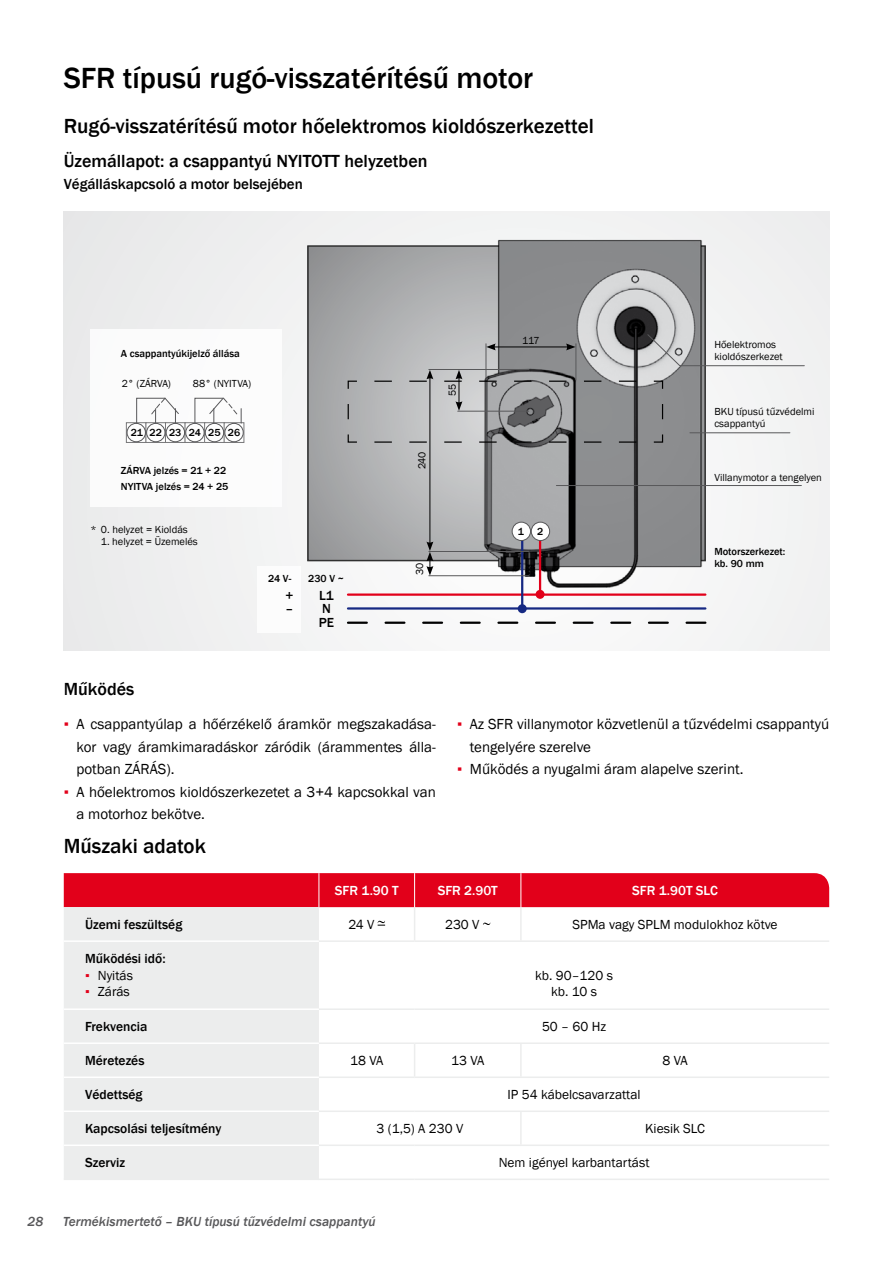
<style>
.page{position:relative;width:893px;height:1263px;background:#fff}
.page>*{position:absolute;margin:0;border:0;box-sizing:border-box;transform-origin:0 0}
.t1{font:500 30px "Franklin Gothic";color:#000}
.t2{font:500 21px "Franklin Gothic";color:#000}
.t3{font:500 18px "Franklin Gothic";color:#000}
.t4{font:15px/22.5px "Franklin Gothic";color:#000}
.t5{font:500 15px "Franklin Gothic";color:#000}
.t6{font:13.5px/16.5px "Franklin Gothic";color:#000;text-align:center}
.t7{font:500 13.5px "Franklin Gothic";color:#000}
.t8{font:italic 500 13.5px "Franklin Gothic";color:#58585a}
.t9{font:500 13.5px "Franklin Gothic";color:#fff}
.t10{font:10.5px/12px "Franklin Gothic";color:#000}
.t11{font:500 10.5px/15.1px "Franklin Gothic";color:#000}
.s1{color:#e2001a}
</style>
<div class="page">
<div style="left:64px;top:212px;width:765px;height:439px;background:#f1f1f2"></div>
<svg style="left:307px;top:245px;width:155px;height:317px"></svg>
<img style="left:462px;top:239px;width:245px;height:366px">
<div style="left:64px;top:873px;width:765px;height:34px;background:#e2001a"></div>
<div style="left:64px;top:907px;width:255px;height:271px;background:#eceded"></div>
<hr style="left:319px;top:1008px;width:96px;height:2px;background:#eceded">
<hr style="left:415px;top:1008px;width:106px;height:2px;background:#eceded">
<hr style="left:521px;top:1008px;width:308px;height:2px;background:#eceded">
<hr style="left:319px;top:1178px;width:96px;height:2px;background:#eceded">
<hr style="left:415px;top:1178px;width:106px;height:2px;background:#eceded">
<hr style="left:521px;top:1178px;width:308px;height:2px;background:#eceded">
<hr style="left:414px;top:873px;width:1px;height:34px;background:#fff">
<hr style="left:520px;top:873px;width:1px;height:34px;background:#fff">
<hr style="left:64px;top:940px;width:255px;height:2px;background:#fff">
<hr style="left:64px;top:1008px;width:255px;height:2px;background:#fff">
<hr style="left:64px;top:1042px;width:255px;height:2px;background:#fff">
<hr style="left:64px;top:1076px;width:255px;height:2px;background:#fff">
<hr style="left:64px;top:1110px;width:255px;height:2px;background:#fff">
<hr style="left:64px;top:1144px;width:255px;height:2px;background:#fff">
<hr style="left:319px;top:873px;width:1px;height:34px;background:#fff">
<hr style="left:319px;top:940px;width:96px;height:2px;background:#eceded">
<hr style="left:415px;top:940px;width:106px;height:2px;background:#eceded">
<hr style="left:521px;top:940px;width:308px;height:2px;background:#eceded">
<hr style="left:319px;top:1042px;width:96px;height:2px;background:#eceded">
<hr style="left:415px;top:1042px;width:106px;height:2px;background:#eceded">
<hr style="left:521px;top:1042px;width:308px;height:2px;background:#eceded">
<hr style="left:319px;top:1076px;width:96px;height:2px;background:#eceded">
<hr style="left:415px;top:1076px;width:106px;height:2px;background:#eceded">
<hr style="left:521px;top:1076px;width:308px;height:2px;background:#eceded">
<hr style="left:319px;top:1110px;width:96px;height:2px;background:#eceded">
<hr style="left:415px;top:1110px;width:106px;height:2px;background:#eceded">
<hr style="left:521px;top:1110px;width:308px;height:2px;background:#eceded">
<hr style="left:319px;top:1144px;width:96px;height:2px;background:#eceded">
<hr style="left:415px;top:1144px;width:106px;height:2px;background:#eceded">
<hr style="left:521px;top:1144px;width:308px;height:2px;background:#eceded">
<hr style="left:414px;top:907px;width:1px;height:33px;background:#eceded">
<hr style="left:520px;top:907px;width:2px;height:33px;background:#eceded">
<hr style="left:414px;top:1044px;width:1px;height:32px;background:#eceded">
<hr style="left:520px;top:1044px;width:2px;height:32px;background:#eceded">
<hr style="left:520px;top:1112px;width:2px;height:32px;background:#eceded">
<hr style="left:64px;top:1178px;width:255px;height:2px;background:#eceded">
<svg style="left:378px;top:921px;width:7px;height:5px"></svg>
<div style="left:90px;top:330px;width:192px;height:177px;background:#fff"></div>
<svg style="left:126px;top:397px;width:119px;height:46px"></svg>
<div style="left:257px;top:567px;width:44px;height:66px;background:#fff"></div>
<hr style="left:539px;top:536px;width:2px;height:58px;background:#e2001a">
<div style="left:536px;top:590px;width:9px;height:9px;background:#e2001a;border-radius:50%"></div>
<hr style="left:348px;top:593px;width:357px;height:3px;background:#e2001a">
<hr style="left:348px;top:607px;width:357px;height:3px;background:#162983">
<svg style="left:348px;top:622px;width:357px;height:2px"></svg>
<hr style="left:521px;top:536px;width:2px;height:73px;background:#162983">
<div style="left:518px;top:604px;width:9px;height:9px;background:#162983;border-radius:50%"></div>
<div style="left:531px;top:522px;width:19px;height:18px;background:#fff;border-radius:50%"></div>
<div style="left:531px;top:522px;width:19px;height:19px;border:1px solid #58585a;border-radius:50%"></div>
<div style="left:512px;top:522px;width:18px;height:18px;background:#fff;border-radius:50%"></div>
<div style="left:512px;top:522px;width:19px;height:19px;border:1px solid #58585a;border-radius:50%"></div>
<hr style="left:556px;top:485px;width:245px;height:1px;background:#58585a">
<hr style="left:429px;top:575px;width:100px;height:1px;background:#58585a">
<hr style="left:429px;top:551px;width:100px;height:1px;background:#58585a">
<hr style="left:430px;top:377px;width:1px;height:167px;background:#000">
<svg style="left:426px;top:541px;width:7px;height:34px"></svg>
<svg style="left:347px;top:334px;width:458px;height:109px"></svg>
<h1 class="t1" style="left:64px;top:59px;width:471px">SFR típusú rugó-visszatérítésű motor</h1>
<h2 class="t2" style="left:64px;top:113px;width:532px">Rugó-visszatérítésű motor hőelektromos kioldószerkezettel</h2>
<p class="t3" style="left:64px;top:149px;width:365px">Üzemállapot: a csappantyú NYITOTT helyzetben</p>
<p class="t5" style="left:64px;top:175px;width:241px">Végálláskapcsoló a motor belsejében</p>
<p class="t11" style="left:121px;top:346px;width:121px">A csappantyúkijelző állása</p>
<p class="t10" style="left:122px;top:378px;width:51px">2° (ZÁRVA)</p>
<p class="t10" style="left:193px;top:378px;width:60px">88° (NYITVA)</p>
<p class="t11" style="left:131px;top:425px;width:111px">21 22 23 24 25 26</p>
<p class="t11" style="left:121px;top:463px;width:109px">ZÁRVA jelzés = 21 + 22<br>NYITVA jelzés = 24 + 25</p>
<p class="t10" style="left:90px;top:523px;width:99px">* 0. helyzet = Kioldás</p>
<p class="t10" style="left:101px;top:535px;width:98px">1. helyzet = Üzemelés</p>
<p class="t11" style="left:268px;top:571px;width:24px">24 V-</p>
<p class="t11" style="left:308px;top:571px;width:37px">230 V ~</p>
<p class="t7" style="left:285px;top:600px;width:47px">– N</p>
<p class="t7" style="left:285px;top:587px;width:9px">+</p>
<p class="t7" style="left:319px;top:587px;width:16px">L1</p>
<p class="t7" style="left:319px;top:614px;width:17px">PE</p>
<p class="t10" style="left:416px;top:469px;width:20px;rotate:-90deg">240</p>
<p class="t10" style="left:446px;top:396px;width:14px;rotate:-90deg">55</p>
<p class="t10" style="left:414px;top:575px;width:14px;rotate:-90deg">30</p>
<p class="t10" style="left:522px;top:334px;width:19px">117</p>
<p class="t11" style="left:518px;top:524px;width:27px">1 2</p>
<p class="t10" style="left:714px;top:338px;width:70px">Hőelektromos kioldószerkezet</p>
<p class="t10" style="left:714px;top:406px;width:102px">BKU típusú tűzvédelmi csappantyú</p>
<p class="t10" style="left:714px;top:471px;width:109px">Villanymotor a tengelyen</p>
<p class="t11" style="left:714px;top:545px;width:73px;line-height:12px">Motorszerkezet: kb. 90 mm</p>
<p class="t3" style="left:64px;top:678px;width:72px">Működés</p>
<p class="t4" style="left:77px;top:713px;width:361px;text-align:justify;text-indent:-13px"><span class="s1">▪</span> A csappantyúlap a hőérzékelő áramkör megszakadása&shy;kor vagy áramkimaradáskor záródik (árammentes álla&shy;potban ZÁRÁS).</p>
<p class="t4" style="left:77px;top:781px;width:361px;text-indent:-13px"><span class="s1">▪</span> A hőelektromos kioldószerkezetet a 3+4 kapcsokkal van a motorhoz bekötve.</p>
<h2 class="t2" style="left:64px;top:833px;width:144px">Műszaki adatok</h2>
<p class="t4" style="left:470px;top:713px;width:361px;text-indent:-13px"><span class="s1">▪</span> Az SFR villanymotor közvetlenül a tűzvédelmi csappantyú tengelyére szerelve</p>
<p class="t4" style="left:457px;top:758px;width:288px"><span class="s1">▪</span> Működés a nyugalmi áram alapelve szerint.</p>
<p class="t9" style="left:335px;top:882px;width:65px">SFR 1.90 T</p>
<p class="t9" style="left:438px;top:882px;width:62px">SFR 2.90T</p>
<p class="t9" style="left:632px;top:882px;width:87px">SFR 1.90T SLC</p>
<p class="t7" style="left:85px;top:916px;width:99px">Üzemi feszültség</p>
<p class="t6" style="left:348px;top:916px;width:27px">24 V</p>
<p class="t6" style="left:445px;top:916px;width:36px">230 V</p>
<p class="t6" style="left:572px;top:916px;width:207px">SPMa vagy SPLM modulokhoz kötve</p>
<p class="t7" style="left:85px;top:950px;width:82px">Működési idő:</p>
<p class="t6" style="left:85px;top:967px;width:49px"><span class="s1">▪</span> Nyitás</p>
<p class="t6" style="left:85px;top:984px;width:46px"><span class="s1">▪</span> Zárás</p>
<p class="t6" style="left:535px;top:967px;width:79px">kb. 90–120 s kb. 10 s</p>
<p class="t7" style="left:85px;top:1018px;width:64px">Frekvencia</p>
<p class="t6" style="left:542px;top:1018px;width:66px">50 – 60 Hz</p>
<p class="t7" style="left:85px;top:1052px;width:61px">Méretezés</p>
<p class="t6" style="left:350px;top:1052px;width:35px">18 VA</p>
<p class="t6" style="left:451px;top:1052px;width:35px">13 VA</p>
<p class="t6" style="left:662px;top:1052px;width:27px">8 VA</p>
<p class="t7" style="left:85px;top:1086px;width:59px">Védettség</p>
<p class="t6" style="left:507px;top:1086px;width:135px">IP 54 kábelcsavarzattal</p>
<p class="t7" style="left:85px;top:1120px;width:138px">Kapcsolási teljesítmény</p>
<p class="t6" style="left:377px;top:1120px;width:88px">3 (1,5) A 230 V</p>
<p class="t6" style="left:645px;top:1120px;width:61px">Kiesik SLC</p>
<p class="t7" style="left:85px;top:1154px;width:42px">Szerviz</p>
<p class="t6" style="left:499px;top:1154px;width:152px">Nem igényel karbantartást</p>
<p class="t8" style="left:27px;top:1213px;width:17px">28</p>
<p class="t8" style="left:63px;top:1213px;width:314px">Termékismertető – BKU típusú tűzvédelmi csappantyú</p>
</div>
